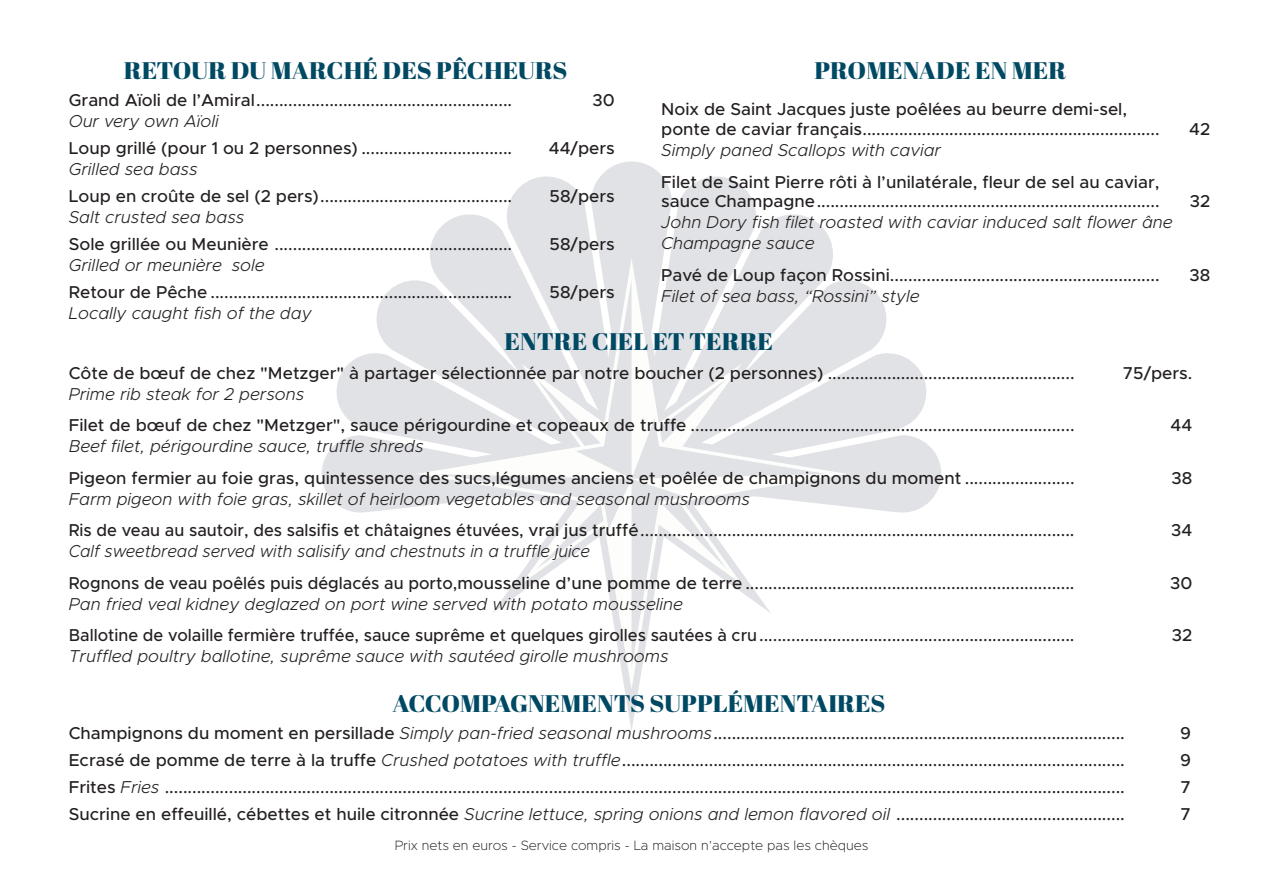
<style>
.page{position:relative;width:1263px;height:893px;background:#fff}
.page>*{position:absolute;margin:0;border:0;box-sizing:border-box;transform-origin:0 0}
.t1{font:24px "Abril Fatface";color:#004963;scale:1.04 1}
.t2{font:500 17.25px/20.7px "Metropolis";color:#231f20}
.t3{font:italic 300 17.25px/21px "Metropolis";color:#231f20}
.t4{font:500 17.25px "Metropolis";color:#231f20;scale:.96 1}
.t5{font:italic 300 17.25px "Metropolis";color:#231f20;scale:.96 1}
.t6{font:200 13.5px "Metropolis";color:#231f20}
.s1{font-weight:300;font-style:italic}
</style>
<div class="page">
<svg style="left:322px;top:161px;width:619px;height:518px"></svg>
<h1 class="t1" style="left:124px;top:53px;width:428px">RETOUR DU MARCHÉ DES PÊCHEURS</h1>
<p class="t2" style="left:69px;top:89px;width:445px">Grand Aïoli de l’Amiral........................................................</p>
<p class="t2" style="left:593px;top:89px;width:24px">30</p>
<p class="t3" style="left:69px;top:110px;width:152px">Our very own Aïoli</p>
<p class="t2" style="left:69px;top:137px;width:445px">Loup grillé (pour 1 ou 2 personnes) .................................</p>
<p class="t2" style="left:549px;top:137px;width:67px">44/pers</p>
<p class="t3" style="left:69px;top:158px;width:130px">Grilled sea bass</p>
<p class="t2" style="left:69px;top:185px;width:445px">Loup en croûte de sel (2 pers)..........................................</p>
<p class="t2" style="left:550px;top:185px;width:67px">58/pers</p>
<p class="t3" style="left:69px;top:206px;width:177px">Salt crusted sea bass</p>
<p class="t2" style="left:69px;top:233px;width:445px">Sole grillée ou Meunière ....................................................</p>
<p class="t2" style="left:550px;top:233px;width:67px">58/pers</p>
<p class="t3" style="left:69px;top:254px;width:197px">Grilled or meunière sole</p>
<p class="t2" style="left:69px;top:281px;width:445px">Retour de Pêche ..................................................................</p>
<p class="t2" style="left:550px;top:281px;width:67px">58/pers</p>
<p class="t3" style="left:69px;top:302px;width:244px">Locally caught fish of the day</p>
<h1 class="t1" style="left:814px;top:53px;width:244px">PROMENADE EN MER</h1>
<p class="t2" style="left:661px;top:98px;width:500px">Noix de Saint Jacques juste poêlées au beurre demi-sel, ponte de caviar français.................................................................</p>
<p class="t3" style="left:661px;top:140px;width:281px">Simply paned Scallops with caviar</p>
<p class="t2" style="left:661px;top:172px;width:500px;line-height:19.5px">Filet de Saint Pierre rôti à l’unilatérale, fleur de sel au caviar, sauce Champagne...........................................................................</p>
<p class="t2" style="left:1189px;top:119px;width:23px">42</p>
<p class="t2" style="left:1190px;top:191px;width:22px">32</p>
<p class="t3" style="left:661px;top:212px;width:513px">John Dory fish filet roasted with caviar induced salt flower âne<br>Champagne sauce</p>
<p class="t2" style="left:661px;top:264px;width:500px">Pavé de Loup façon Rossini...........................................................</p>
<p class="t2" style="left:1189px;top:264px;width:22px">38</p>
<p class="t3" style="left:661px;top:285px;width:260px">Filet of sea bass, “Rossini” style</p>
<h1 class="t1" style="left:504px;top:325px;width:260px">ENTRE CIEL ET TERRE</h1>
<p class="t2" style="left:69px;top:362px;width:1007px">Côte de bœuf de chez "Metzger" à partager sélectionnée par notre boucher (2 personnes) ......................................................</p>
<p class="t2" style="left:1123px;top:362px;width:71px">75/pers.</p>
<p class="t3" style="left:69px;top:383px;width:237px">Prime rib steak for 2 persons</p>
<p class="t2" style="left:69px;top:415px;width:1007px">Filet de bœuf de chez "Metzger", sauce périgourdine et copeaux de truffe ....................................................................................</p>
<p class="t2" style="left:1170px;top:415px;width:23px">44</p>
<p class="t3" style="left:69px;top:436px;width:356px">Beef filet, périgourdine sauce, truffle shreds</p>
<p class="t2" style="left:69px;top:467px;width:1007px">Pigeon fermier au foie gras, quintessence des sucs,légumes anciens et poêlée de champignons du moment ........................</p>
<p class="t2" style="left:1171px;top:467px;width:22px">38</p>
<p class="t3" style="left:69px;top:488px;width:683px">Farm pigeon with foie gras, skillet of heirloom vegetables and seasonal mushrooms</p>
<p class="t4" style="left:69px;top:519px;width:1049px">Ris de veau au sautoir, des salsifis et châtaignes étuvées, vrai jus truffé...............................................................................................</p>
<p class="t2" style="left:1171px;top:520px;width:23px">34</p>
<p class="t5" style="left:69px;top:541px;width:544px">Calf sweetbread served with salisify and chestnuts in a truffle juice</p>
<p class="t4" style="left:69px;top:572px;width:1049px">Rognons de veau poêlés puis déglacés au porto,mousseline d’une pomme de terre ........................................................................</p>
<p class="t2" style="left:1170px;top:572px;width:24px">30</p>
<p class="t3" style="left:69px;top:593px;width:616px">Pan fried veal kidney deglazed on port wine served with potato mousseline</p>
<p class="t4" style="left:69px;top:624px;width:1049px">Ballotine de volaille fermière truffée, sauce suprême et quelques girolles sautées à cru.....................................................................</p>
<p class="t2" style="left:1172px;top:625px;width:22px">32</p>
<p class="t3" style="left:69px;top:646px;width:601px">Truffled poultry ballotine, suprême sauce with sautéed girolle mushrooms</p>
<h1 class="t1" style="left:392px;top:687px;width:476px">ACCOMPAGNEMENTS SUPPLÉMENTAIRES</h1>
<p class="t2" style="left:69px;top:723px;width:1057px">Champignons du moment en persillade <span class="s1">Simply pan-fried seasonal mushrooms</span>..........................................................................................</p>
<p class="t2" style="left:1180px;top:723px;width:12px">9</p>
<p class="t2" style="left:69px;top:750px;width:1057px">Ecrasé de pomme de terre à la truffe <span class="s1">Crushed potatoes with truffle</span>..............................................................................................................</p>
<p class="t2" style="left:1180px;top:750px;width:12px">9</p>
<p class="t2" style="left:69px;top:777px;width:1057px">Frites <span class="s1">Fries</span> ..................................................................................................................................................................................................................</p>
<p class="t2" style="left:1180px;top:777px;width:12px">7</p>
<p class="t2" style="left:69px;top:804px;width:1057px">Sucrine en effeuillé, cébettes et huile citronnée <span class="s1">Sucrine lettuce, spring onions and lemon flavored oil</span> ..................................................</p>
<p class="t2" style="left:1180px;top:804px;width:12px">7</p>
<p class="t6" style="left:395px;top:837px;width:475px">Prix nets en euros - Service compris - La maison n’accepte pas les chèques</p>
</div>
